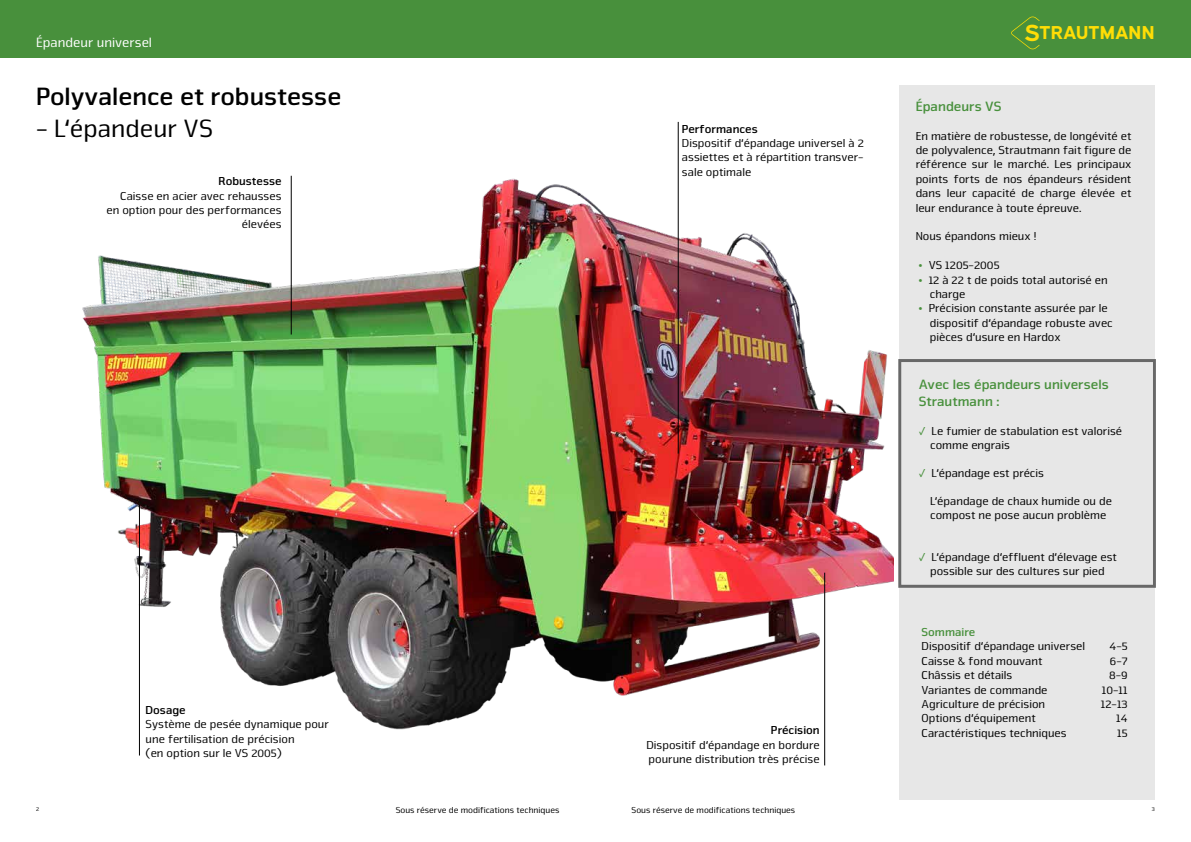
<style>
.page{position:relative;width:1191px;height:842px;background:#fff}
.page>*{position:absolute;margin:0;border:0;box-sizing:border-box;transform-origin:0 0}
.t1{font:700 26px "Nuri Pro";color:#000}
.t2{font:26px "Nuri Pro";color:#000}
.t3{font:700 18.7px "Expressway Rg";color:#ffdd06}
.t4{font:700 14px/16.8px "Nuri Pro";color:#48903c}
.t5{font:14px "Nuri Pro";color:#fff}
.t6{font:12px/14.4px "Nuri Pro";color:#000}
.t7{font:700 12px "Nuri Pro";color:#000}
.t8{font:700 12px "Nuri Pro";color:#48903c}
.t9{font:9px "Nuri Pro";color:#000}
.t10{font:6px "Nuri Pro";color:#000}
.s1{font-size:23.4px}
.s2{color:#48903c}
</style>
<div class="page">
<div style="left:0;top:0;width:1191px;height:57px;background:#48903c"></div>
<svg style="left:1011px;top:16px;width:28px;height:33px"></svg>
<img style="left:82px;top:166px;width:811px;height:600px">
<div style="left:899px;top:85px;width:256px;height:714px;background:#e7e7e7"></div>
<hr style="left:824px;top:573px;width:1px;height:192px;background:#000">
<hr style="left:291px;top:176px;width:1px;height:158px;background:#000">
<hr style="left:677px;top:122px;width:1px;height:332px;background:#000">
<hr style="left:139px;top:505px;width:1px;height:250px;background:#000">
<p class="t5" style="left:36px;top:34px;width:118px">Épandeur universel</p>
<h1 class="t1" style="left:36px;top:81px;width:307px">Polyvalence et robustesse</h1>
<h1 class="t2" style="left:36px;top:113px;width:178px">- L‘épandeur VS</h1>
<p class="t7" style="left:218px;top:174px;width:65px">Robustesse</p>
<p class="t6" style="left:106px;top:189px;width:176px;text-align:right">Caisse en acier avec rehausses en option pour des performances élevées</p>
<p class="t7" style="left:146px;top:703px;width:41px">Dosage</p>
<p class="t6" style="left:146px;top:717px;width:185px">Système de pesée dynamique pour une fertilisation de précision<br>(en option sur le VS 2005)</p>
<p class="t7" style="left:682px;top:122px;width:77px">Performances</p>
<p class="t6" style="left:682px;top:136px;width:183px;text-align:justify">Dispositif d‘épandage universel à 2 assiettes et à répartition transver&shy;sale optimale</p>
<h2 class="t3" style="left:1024px;top:18px;width:132px"><span class="s1">S</span>TRAUTMANN</h2>
<p class="t4" style="left:915px;top:98px;width:87px">Épandeurs VS</p>
<p class="t6" style="left:915px;top:129px;width:217px;text-align:justify">En matière de robustesse, de longévité et de polyvalence, Strautmann fait figure de référence sur le marché. Les principaux points forts de nos épandeurs résident dans leur capacité de charge élevée et leur endurance à toute épreuve.</p>
<p class="t6" style="left:915px;top:229px;width:122px">Nous épandons mieux !</p>
<p class="t6" style="left:918px;top:258px;width:83px"><span class="s2">•</span> VS 1205-2005</p>
<p class="t6" style="left:930px;top:273px;width:179px;text-indent:-11px"><span class="s2">•</span> 12 à 22 t de poids total autorisé en charge</p>
<p class="t6" style="left:930px;top:301px;width:184px;text-indent:-11px"><span class="s2">•</span> Précision constante assurée par le dispositif d‘épandage robuste avec pièces d‘usure en Hardox</p>
<p class="t4" style="left:918px;top:376px;width:191px">Avec les épandeurs universels<br>Strautmann :</p>
<p class="t6" style="left:930px;top:424px;width:194px;line-height:14px;text-indent:-11px"><span class="s2">√</span> Le fumier de stabulation est valorisé comme engrais</p>
<p class="t6" style="left:918px;top:466px;width:127px"><span class="s2">√</span> L‘épandage est précis</p>
<p class="t6" style="left:930px;top:494px;width:183px;line-height:14px">L‘épandage de chaux humide ou de compost ne pose aucun problème</p>
<p class="t6" style="left:918px;top:550px;width:200px;line-height:14px;text-align:center"><span class="s2">√</span> L‘épandage d‘effluent d‘élevage est possible sur des cultures sur pied</p>
<p class="t8" style="left:921px;top:625px;width:55px">Sommaire</p>
<p class="t6" style="left:921px;top:639px;width:165px">Dispositif d‘épandage universel</p>
<p class="t6" style="left:1109px;top:639px;width:20px">4-5</p>
<p class="t6" style="left:921px;top:654px;width:122px">Caisse &amp; fond mouvant</p>
<p class="t6" style="left:1109px;top:654px;width:19px">6-7</p>
<p class="t6" style="left:921px;top:668px;width:92px">Châssis et détails</p>
<p class="t6" style="left:1109px;top:668px;width:20px">8-9</p>
<p class="t6" style="left:921px;top:682px;width:127px">Variantes de commande</p>
<p class="t6" style="left:1102px;top:682px;width:27px">10-11</p>
<p class="t6" style="left:921px;top:697px;width:125px">Agriculture de précision</p>
<p class="t6" style="left:1100px;top:697px;width:28px">12-13</p>
<p class="t6" style="left:921px;top:711px;width:116px">Options d‘équipement</p>
<p class="t6" style="left:1116px;top:711px;width:13px">14</p>
<p class="t7" style="left:771px;top:723px;width:50px">Précision</p>
<p class="t6" style="left:921px;top:726px;width:147px">Caractéristiques techniques</p>
<p class="t6" style="left:1117px;top:726px;width:12px">15</p>
<p class="t6" style="left:646px;top:738px;width:175px">Dispositif d‘épandage en bordure pourune distribution très précise</p>
<p class="t9" style="left:396px;top:805px;width:165px">Sous réserve de modifications techniques</p>
<p class="t9" style="left:631px;top:805px;width:165px">Sous réserve de modifications techniques</p>
<p class="t10" style="left:36px;top:805px;width:5px">2</p>
<p class="t10" style="left:1151px;top:805px;width:5px">3</p>
</div>
